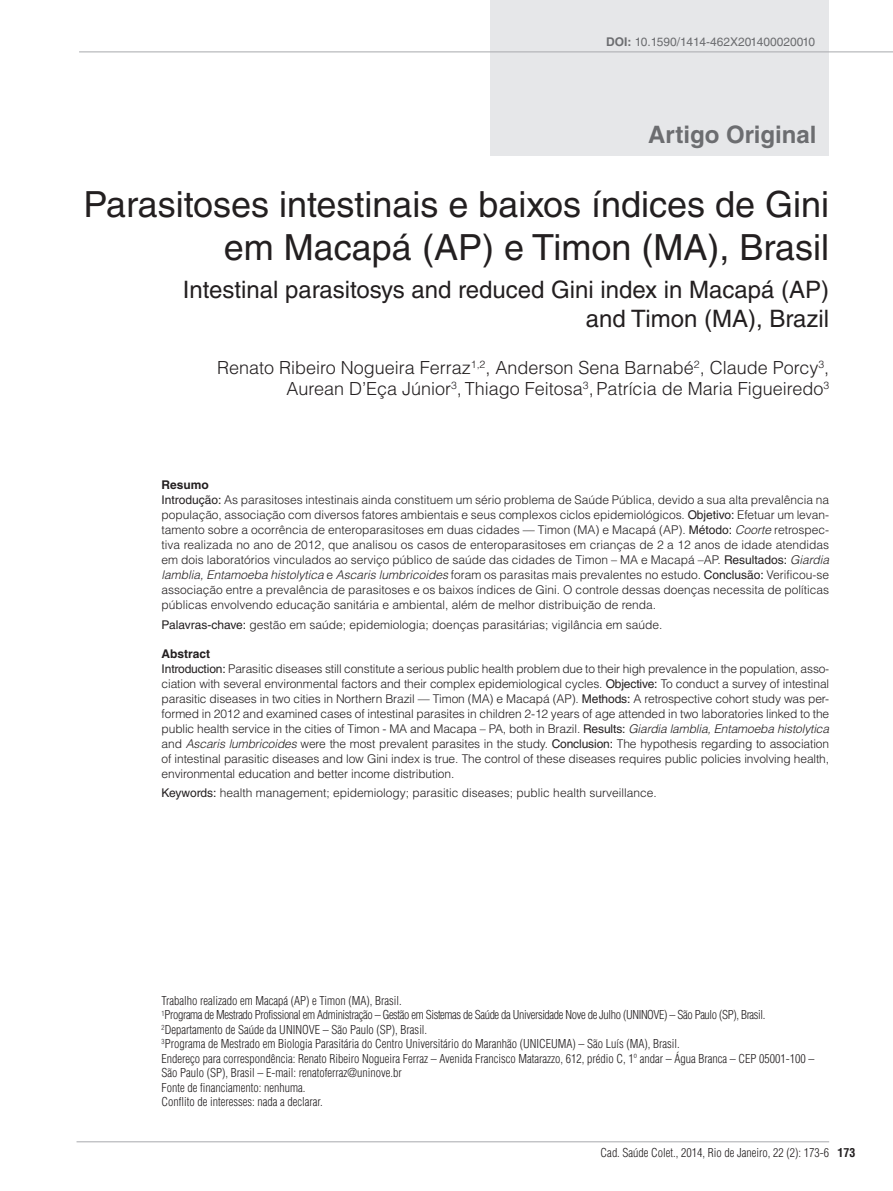
<style>
.page{position:relative;width:893px;height:1191px;background:#fff}
.page>*{position:absolute;margin:0;border:0;box-sizing:border-box;transform-origin:0 0}
._01_0_titulo{font:36px/43.2px "Helvetica LT Std";color:#231f20;text-align:right}
._01_1_titulo_ingles{font:24px/28.8px "Helvetica LT Std";color:#231f20;text-align:right}
._00_0_secao{font:700 24px "Helvetica LT Std";color:#6c6d70}
._01_2_autores{font:300 18px/21.6px "Helvetica LT Std";color:#231f20;text-align:right}
._02_1_resumos{font:300 12px/15px "Helvetica LT Std";letter-spacing:-.01em;color:#231f20;text-align:justify}
._04_0_titulacoes{font:300 condensed 12px/14.4px "Helvetica LT Std";color:#231f20}
._04_0_titulacoes-2{font:300 condensed 12px "Helvetica LT Std";letter-spacing:-.03em;color:#231f20}
._03_1_key_words{font:300 12px "Helvetica LT Std";color:#231f20}
._03_0_palavras_chave{font:300 12px "Helvetica LT Std";color:#231f20}
._10_0_rodape{font:300 condensed 12px "Helvetica LT Std";color:#231f20}
._07_3_tabela_texto{font:12px "Helvetica LT Std";color:#6c6d70}
._02_0_resumos_abstra{font:700 12px "Helvetica LT Std";color:#231f20}
.t1{font:700 condensed 12px "Helvetica LT Std";color:#231f20}
.s1{font-weight:700}
.s2{font-weight:400}
.s3{font-style:italic}
</style>
<div class="page">
<hr style="left:77px;top:1141px;width:752px;height:1px;background:#a8a9ad">
<div style="left:491px;top:0;width:338px;height:156px;background:#e6e7e9"></div>
<hr style="left:79px;top:51px;width:814px;height:1px;background:#a8a9ad">
<p class="_07_3_tabela_texto" style="left:606px;top:35px;width:211px"><span class="s1">DOI:</span> 10.1590/1414-462X201400020010</p>
<p class="_00_0_secao" style="left:648px;top:120px;width:170px">Artigo Original</p>
<p class="_01_0_titulo" style="left:84px;top:183px;width:747px">Parasitoses intestinais e baixos índices de Gini em Macapá (AP) e Timon (MA), Brasil</p>
<p class="_01_1_titulo_ingles" style="left:183px;top:275px;width:648px">Intestinal parasitosys and reduced Gini index in Macapá (AP) and Timon (MA), Brazil</p>
<p class="_01_2_autores" style="left:217px;top:356px;width:614px">Renato Ribeiro Nogueira Ferraz<sup>1,2</sup>, Anderson Sena Barnabé<sup>2</sup>, Claude Porcy<sup>3</sup>,<br>Aurean D’Eça Júnior<sup>3</sup>, Thiago Feitosa<sup>3</sup>, Patrícia de Maria Figueiredo<sup>3</sup></p>
<p class="_02_0_resumos_abstra" style="left:162px;top:478px;width:49px">Resumo</p>
<p class="_02_1_resumos" style="left:162px;top:492px;width:669px"><span class="s2">Introdução:</span> As parasitoses intestinais ainda constituem um sério problema de Saúde Pública, devido a sua alta prevalência na população, associação com diversos fatores ambientais e seus complexos ciclos epidemiológicos. <span class="s2">Objetivo:</span> Efetuar um levan&shy;tamento sobre a ocorrência de enteroparasitoses em duas cidades — Timon (MA) e Macapá (AP). <span class="s2">Método:</span> <span class="s3">Coorte</span> retrospec&shy;tiva realizada no ano de 2012, que analisou os casos de enteroparasitoses em crianças de 2 a 12 anos de idade atendidas em dois laboratórios vinculados ao serviço público de saúde das cidades de Timon – MA e Macapá –AP. <span class="s2">Resultados:</span> <span class="s3">Giardia lamblia, Entamoeba histolytica</span> e <span class="s3">Ascaris lumbricoides</span> foram os parasitas mais prevalentes no estudo. <span class="s2">Conclusão:</span> Verificou-se associação entre a prevalência de parasitoses e os baixos índices de Gini. O controle dessas doenças necessita de políticas públicas envolvendo educação sanitária e ambiental, além de melhor distribuição de renda.</p>
<p class="_03_0_palavras_chave" style="left:162px;top:617px;width:502px"><span class="s2">Palavras-chave:</span> gestão em saúde; epidemiologia; doenças parasitárias; vigilância em saúde.</p>
<p class="_02_0_resumos_abstra" style="left:162px;top:646px;width:50px">Abstract</p>
<p class="_02_1_resumos" style="left:162px;top:661px;width:669px"><span class="s2">Introduction:</span> Parasitic diseases still constitute a serious public health problem due to their high prevalence in the population, asso&shy;ciation with several environmental factors and their complex epidemiological cycles. <span class="s2">Objective:</span> To conduct a survey of intestinal parasitic diseases in two cities in Northern Brazil — Timon (MA) e Macapá (AP). <span class="s2">Methods:</span> A retrospective cohort study was per&shy;formed in 2012 and examined cases of intestinal parasites in children 2-12 years of age attended in two laboratories linked to the public health service in the cities of Timon - MA and Macapa – PA, both in Brazil. <span class="s2">Results:</span> <span class="s3">Giardia lamblia, Entamoeba histolytica </span>and <span class="s3">Ascaris lumbricoides</span> were the most prevalent parasites in the study. <span class="s2">Conclusion:</span> The hypothesis regarding to association of intestinal parasitic diseases and low Gini index is true. The control of these diseases requires public policies involving health, environmental education and better income distribution.</p>
<p class="_03_1_key_words" style="left:162px;top:785px;width:497px"><span class="s2">Keywords:</span> health management; epidemiology; parasitic diseases; public health surveillance.</p>
<p class="_04_0_titulacoes" style="left:162px;top:993px;width:242px">Trabalho realizado em Macapá (AP) e Timon (MA), Brasil.</p>
<p class="_04_0_titulacoes-2" style="left:162px;top:1007px;width:605px"><sup>1</sup>Programa de Mestrado Profissional em Administração – Gestão em Sistemas de Saúde da Universidade Nove de Julho (UNINOVE) – São Paulo (SP), Brasil.</p>
<p class="_04_0_titulacoes" style="left:162px;top:1022px;width:267px"><sup>2</sup>Departamento de Saúde da UNINOVE – São Paulo (SP), Brasil.</p>
<p class="_04_0_titulacoes" style="left:162px;top:1036px;width:520px"><sup>3</sup>Programa de Mestrado em Biologia Parasitária do Centro Universitário do Maranhão (UNICEUMA) – São Luís (MA), Brasil.</p>
<p class="_04_0_titulacoes" style="left:162px;top:1051px;width:654px">Endereço para correspondência: Renato Ribeiro Nogueira Ferraz – Avenida Francisco Matarazzo, 612, prédio C, 1º andar – Água Branca – CEP 05001-100 –<br>São Paulo (SP), Brasil – E-mail: renatoferraz@uninove.br</p>
<p class="_04_0_titulacoes" style="left:162px;top:1079px;width:145px">Fonte de financiamento: nenhuma.</p>
<p class="_04_0_titulacoes" style="left:162px;top:1094px;width:163px">Conflito de interesses: nada a declarar.</p>
<p class="_10_0_rodape" style="left:601px;top:1145px;width:230px">Cad. Saúde Colet., 2014, Rio de Janeiro, 22 (2): 173-6</p>
<p class="t1" style="left:837px;top:1145px;width:19px">173</p>
</div>
